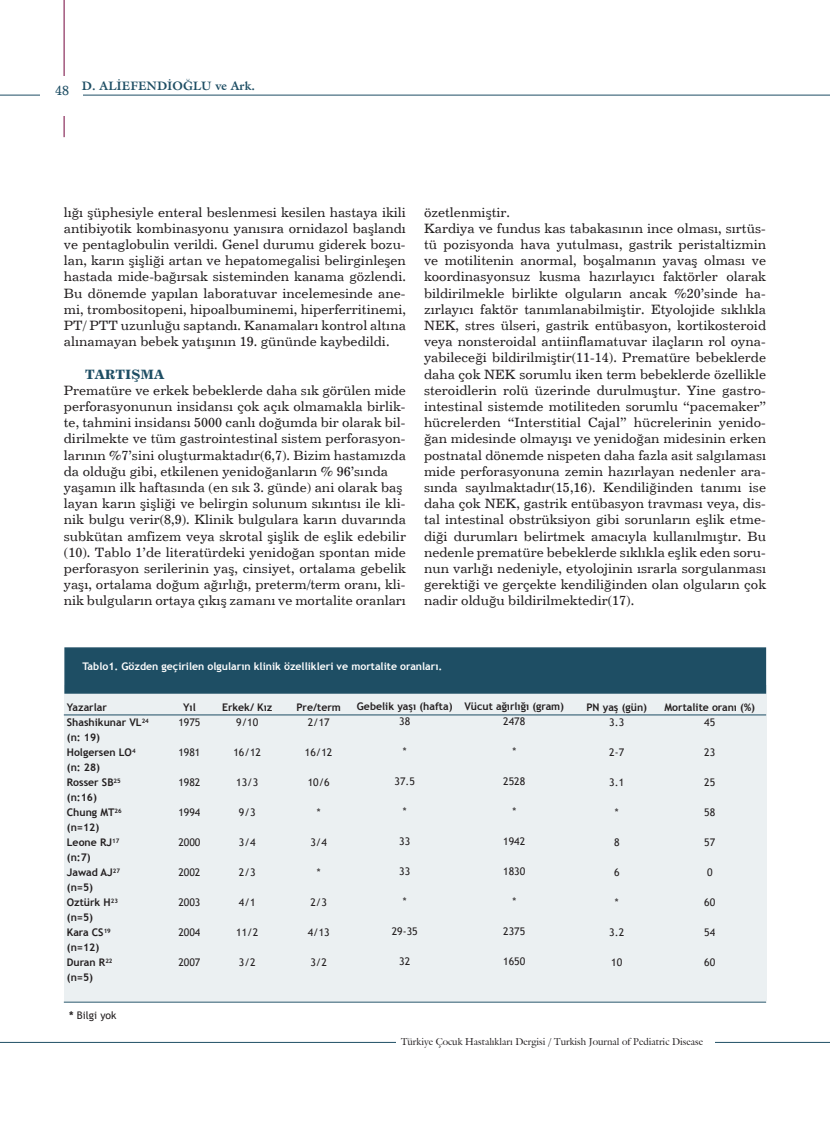
<style>
.page{position:relative;width:830px;height:1127px;background:#fff}
.page>*{position:absolute;margin:0;border:0;box-sizing:border-box;transform-origin:0 0}
.t1{font:13.5px/16.2px "Century 731 BT Roman A";color:#231f20}
.t2{font:13.5px "Century 731 BT Bold A";color:#1e4e64}
.t3{font:13.5px "Century 731 BT Roman A";color:#1e4e64}
.t4{font:700 12px "Galliard IT Cby BT";color:#1e4e64}
.t5{font:700 10.5px/15px "Trebuchet MS";color:#231f20}
.t6{font:10.5px "Trebuchet MS";color:#231f20}
.t7{font:700 10.5px "Trebuchet MS";color:#fff}
.t8{font:9.75px "Galliard IT Cby BT";color:#231f20}
.s1{font-weight:700}
</style>
<div class="page">
<hr style="left:63px;top:0;width:2px;height:137px;background:#a2587d">
<hr style="left:0;top:95px;width:829px;height:1px;background:#1e4e64">
<hr style="left:0;top:1042px;width:829px;height:1px;background:#1e4e64">
<img style="left:41px;top:76px;width:41px;height:40px">
<div style="left:396px;top:1030px;width:318px;height:25px;background:#fff"></div>
<hr style="left:64px;top:1002px;width:701px;height:1px;background:#1e4e64">
<div style="left:64px;top:685px;width:701px;height:315px;background:#ebf0f2"></div>
<div style="left:64px;top:647px;width:701px;height:47px;background:#1e4e64;border:2px solid #1e4e64"></div>
<hr style="left:64px;top:714px;width:701px;height:1px;background:#1e4e64">
<p class="t3" style="left:55px;top:82px;width:16px">48</p>
<p class="t4" style="left:82px;top:78px;width:174px">D. ALİEFENDİOĞLU ve Ark.</p>
<p class="t1" style="left:64px;top:203px;width:343px;text-align:justify">lığı şüphesiyle enteral beslenmesi kesilen hastaya ikili antibiyotik kombinasyonu yanısıra ornidazol başlandı ve pentaglobulin verildi. Genel durumu giderek bozu&shy;lan, karın şişliği artan ve hepatomegalisi belirginleşen hastada mide-bağırsak sisteminden kanama gözlendi.<br>Bu dönemde yapılan laboratuvar incelemesinde ane&shy;mi, trombositopeni, hipoalbuminemi, hiperferritinemi, PT/ PTT uzunluğu saptandı. Kanamaları kontrol altına alınamayan bebek yatışının 19. gününde kaybedildi.</p>
<p class="t2" style="left:85px;top:365px;width:81px">TARTIŞMA</p>
<p class="t1" style="left:64px;top:382px;width:343px">Prematüre ve erkek bebeklerde daha sık görülen mide perforasyonunun insidansı çok açık olmamakla birlik&shy;te, tahmini insidansı 5000 canlı doğumda bir olarak bil&shy;dirilmekte ve tüm gastrointestinal sistem perforasyon&shy;larının %7’sini oluşturmaktadır(6,7). Bizim hastamızda da olduğu gibi, etkilenen yenidoğanların % 96’sında yaşamın ilk haftasında (en sık 3. günde) ani olarak baş layan karın şişliği ve belirgin solunum sıkıntısı ile kli&shy;nik bulgu verir(8,9). Klinik bulgulara karın duvarında subkütan amfizem veya skrotal şişlik de eşlik edebilir (10). Tablo 1’de literatürdeki yenidoğan spontan mide perforasyon serilerinin yaş, cinsiyet, ortalama gebelik yaşı, ortalama doğum ağırlığı, preterm/term oranı, kli&shy;nik bulguların ortaya çıkış zamanı ve mortalite oranları</p>
<p class="t1" style="left:424px;top:203px;width:343px">özetlenmiştir.<br>Kardiya ve fundus kas tabakasının ince olması, sırtüs&shy;tü pozisyonda hava yutulması, gastrik peristaltizmin ve motilitenin anormal, boşalmanın yavaş olması ve koordinasyonsuz kusma hazırlayıcı faktörler olarak bildirilmekle birlikte olguların ancak %20’sinde ha&shy;zırlayıcı faktör tanımlanabilmiştir. Etyolojide sıklıkla NEK, stres ülseri, gastrik entübasyon, kortikosteroid veya nonsteroidal antiinflamatuvar ilaçların rol oyna&shy;yabileceği bildirilmiştir(11-14). Prematüre bebeklerde daha çok NEK sorumlu iken term bebeklerde özellikle steroidlerin rolü üzerinde durulmuştur. Yine gastro&shy;intestinal sistemde motiliteden sorumlu “pacemaker” hücrelerden “Interstitial Cajal” hücrelerinin yenido&shy;ğan midesinde olmayışı ve yenidoğan midesinin erken postnatal dönemde nispeten daha fazla asit salgılaması mide perforasyonuna zemin hazırlayan nedenler ara&shy;sında sayılmaktadır(15,16). Kendiliğinden tanımı ise daha çok NEK, gastrik entübasyon travması veya, dis&shy;tal intestinal obstrüksiyon gibi sorunların eşlik etme&shy;diği durumları belirtmek amacıyla kullanılmıştır. Bu nedenle prematüre bebeklerde sıklıkla eşlik eden soru&shy;nun varlığı nedeniyle, etyolojinin ısrarla sorgulanması gerektiği ve gerçekte kendiliğinden olan olguların çok nadir olduğu bildirilmektedir(17).</p>
<p class="t7" style="left:82px;top:660px;width:361px">Tablo1. Gözden geçirilen olguların klinik özellikleri ve mortalite oranları.</p>
<p class="t5" style="left:67px;top:700px;width:83px">Yazarlar<br>Shashikunar VL<sup>24 </sup>(n: 19)<br>Holgersen LO<sup>4 </sup>(n: 28)<br>Rosser SB<sup>25 </sup>(n:16)<br>Chung MT<sup>26 </sup>(n=12)<br>Leone RJ<sup>17<br></sup>(n:7)<br>Jawad AJ<sup>27<br></sup>(n=5)<br>Oztürk H<sup>23<br></sup>(n=5)<br>Kara CS<sup>19<br></sup>(n=12)<br>Duran R<sup>22<br></sup>(n=5)</p>
<p class="t5" style="left:183px;top:700px;width:14px">Yıl</p>
<p class="t5" style="left:357px;top:699px;width:97px">Gebelik yaşı (hafta)</p>
<p class="t6" style="left:399px;top:715px;width:13px">38</p>
<p class="t6" style="left:402px;top:745px;width:5px">*</p>
<p class="t6" style="left:394px;top:775px;width:22px">37.5</p>
<p class="t6" style="left:402px;top:805px;width:5px">*</p>
<p class="t6" style="left:399px;top:835px;width:13px">33</p>
<p class="t6" style="left:399px;top:865px;width:13px">33</p>
<p class="t6" style="left:402px;top:895px;width:5px">*</p>
<p class="t6" style="left:391px;top:925px;width:27px">29-35</p>
<p class="t6" style="left:399px;top:955px;width:13px">32</p>
<p class="t5" style="left:222px;top:700px;width:52px">Erkek/ Kız</p>
<p class="t6" style="left:236px;top:716px;width:24px">9/10</p>
<p class="t6" style="left:233px;top:746px;width:29px">16/12</p>
<p class="t6" style="left:236px;top:776px;width:24px">13/3</p>
<p class="t6" style="left:239px;top:806px;width:18px">9/3</p>
<p class="t6" style="left:239px;top:836px;width:18px">3/4</p>
<p class="t6" style="left:239px;top:866px;width:18px">2/3</p>
<p class="t6" style="left:239px;top:896px;width:18px">4/1</p>
<p class="t6" style="left:236px;top:926px;width:24px">11/2</p>
<p class="t6" style="left:239px;top:956px;width:18px">3/2</p>
<p class="t5" style="left:296px;top:700px;width:46px">Pre/term</p>
<p class="t6" style="left:307px;top:716px;width:24px">2/17</p>
<p class="t6" style="left:305px;top:746px;width:29px">16/12</p>
<p class="t6" style="left:307px;top:776px;width:24px">10/6</p>
<p class="t6" style="left:316px;top:806px;width:5px">*</p>
<p class="t6" style="left:310px;top:836px;width:18px">3/4</p>
<p class="t6" style="left:316px;top:866px;width:5px">*</p>
<p class="t6" style="left:310px;top:896px;width:18px">2/3</p>
<p class="t6" style="left:307px;top:926px;width:24px">4/13</p>
<p class="t6" style="left:310px;top:956px;width:18px">3/2</p>
<p class="t6" style="left:178px;top:716px;width:24px">1975</p>
<p class="t6" style="left:178px;top:746px;width:24px">1981</p>
<p class="t6" style="left:178px;top:776px;width:24px">1982</p>
<p class="t6" style="left:178px;top:806px;width:24px">1994</p>
<p class="t6" style="left:178px;top:836px;width:24px">2000</p>
<p class="t6" style="left:178px;top:866px;width:24px">2002</p>
<p class="t6" style="left:178px;top:896px;width:24px">2003</p>
<p class="t6" style="left:178px;top:926px;width:24px">2004</p>
<p class="t6" style="left:178px;top:956px;width:24px">2007</p>
<p class="t6" style="left:69px;top:1009px;width:49px"><span class="s1">*</span> Bilgi yok</p>
<p class="t5" style="left:464px;top:699px;width:101px">Vücut ağırlığı (gram)</p>
<p class="t6" style="left:503px;top:715px;width:24px">2478</p>
<p class="t6" style="left:512px;top:745px;width:5px">*</p>
<p class="t6" style="left:503px;top:775px;width:24px">2528</p>
<p class="t6" style="left:512px;top:805px;width:5px">*</p>
<p class="t6" style="left:503px;top:835px;width:24px">1942</p>
<p class="t6" style="left:503px;top:865px;width:24px">1830</p>
<p class="t6" style="left:512px;top:895px;width:5px">*</p>
<p class="t6" style="left:503px;top:925px;width:24px">2375</p>
<p class="t6" style="left:503px;top:955px;width:24px">1650</p>
<p class="t5" style="left:586px;top:699px;width:62px">PN yaş (gün)</p>
<p class="t6" style="left:609px;top:716px;width:16px">3.3</p>
<p class="t6" style="left:609px;top:746px;width:16px">2-7</p>
<p class="t6" style="left:609px;top:776px;width:16px">3.1</p>
<p class="t6" style="left:614px;top:806px;width:5px">*</p>
<p class="t6" style="left:613px;top:836px;width:7px">8</p>
<p class="t6" style="left:613px;top:866px;width:7px">6</p>
<p class="t6" style="left:614px;top:896px;width:5px">*</p>
<p class="t6" style="left:609px;top:926px;width:16px">3.2</p>
<p class="t6" style="left:611px;top:956px;width:13px">10</p>
<p class="t5" style="left:664px;top:699px;width:92px">Mortalite oranı (%)</p>
<p class="t6" style="left:704px;top:716px;width:13px">45</p>
<p class="t6" style="left:704px;top:746px;width:13px">23</p>
<p class="t6" style="left:704px;top:776px;width:13px">25</p>
<p class="t6" style="left:704px;top:806px;width:13px">58</p>
<p class="t6" style="left:704px;top:836px;width:13px">57</p>
<p class="t6" style="left:706px;top:866px;width:7px">0</p>
<p class="t6" style="left:704px;top:896px;width:13px">60</p>
<p class="t6" style="left:704px;top:926px;width:13px">54</p>
<p class="t6" style="left:704px;top:956px;width:13px">60</p>
<p class="t8" style="left:401px;top:1035px;width:303px">Türkiye Çocuk Hastalıkları Dergisi / Turkish Journal of Pediatric Disease</p>
</div>
